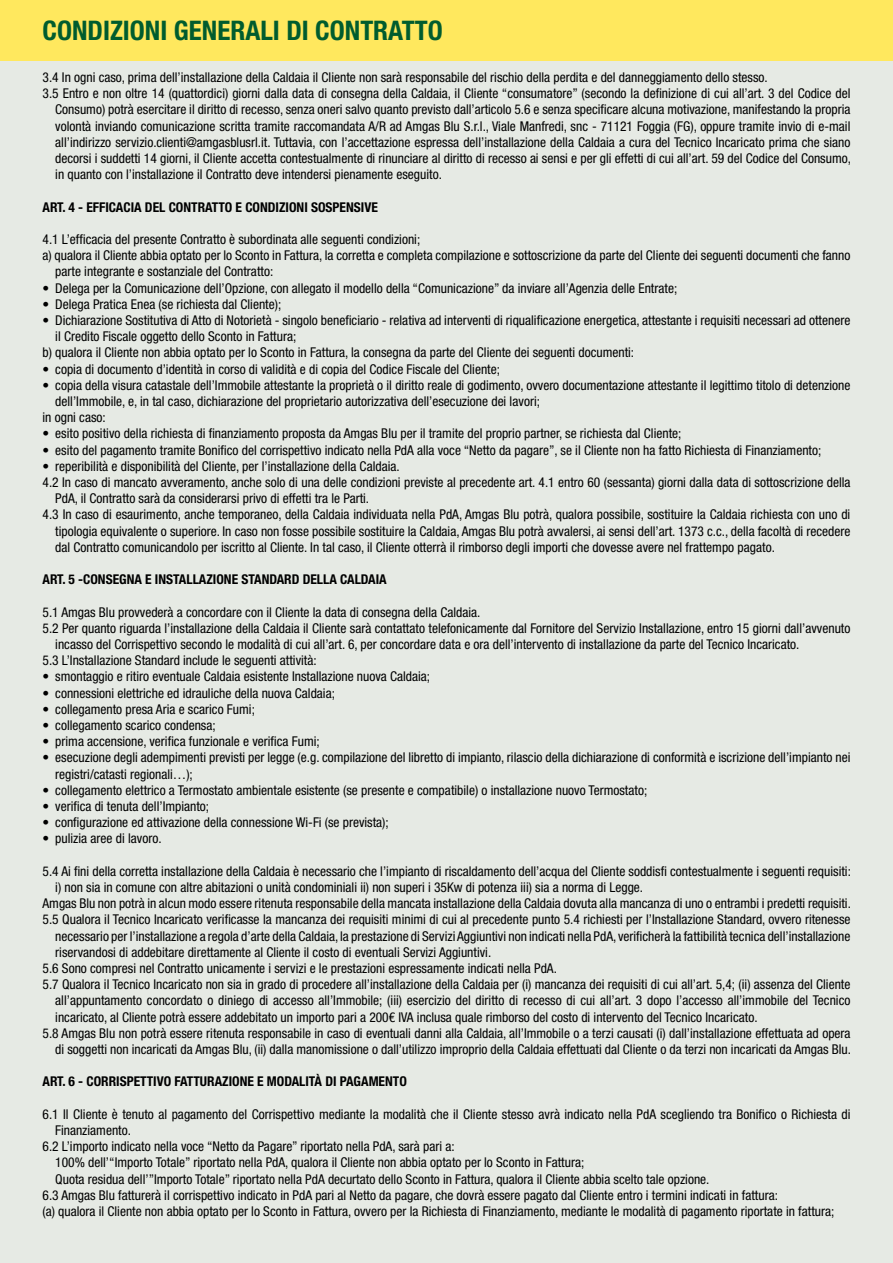
<style>
.page{position:relative;width:893px;height:1263px;background:#e6eae4}
.page>*{position:absolute;margin:0;border:0;box-sizing:border-box;transform-origin:0 0}
.t1{font:700 condensed 27px "Helvetica Neue LT Std";color:#005c2e}
.t2{font:condensed 13.5px/16.2px "Helvetica Neue LT Std";color:#000}
.t3{font:700 condensed 13.5px "Helvetica Neue LT Std";color:#000}
</style>
<div class="page">
<div style="left:0;top:0;width:893px;height:61px;background:#ffe85e"></div>
<h1 class="t1" style="left:43px;top:14px;width:402px">CONDIZIONI GENERALI DI CONTRATTO</h1>
<p class="t2" style="left:43px;top:69px;width:727px">3.4 In ogni caso, prima dell’installazione della Caldaia il Cliente non sarà responsabile del rischio della perdita e del danneggiamento dello stesso.</p>
<p class="t2" style="left:43px;top:85px;width:809px">3.5 Entro e non oltre 14 (quattordici) giorni dalla data di consegna della Caldaia, il Cliente “consumatore” (secondo la definizione di cui all’art. 3 del Codice del</p>
<p class="t2" style="left:55px;top:101px;width:797px">Consumo) potrà esercitare il diritto di recesso, senza oneri salvo quanto previsto dall’articolo 5.6 e senza specificare alcuna motivazione, manifestando la propria</p>
<p class="t2" style="left:55px;top:118px;width:797px">volontà inviando comunicazione scritta tramite raccomandata A/R ad Amgas Blu S.r.l., Viale Manfredi, snc - 71121 Foggia (FG), oppure tramite invio di e-mail</p>
<p class="t2" style="left:55px;top:134px;width:797px">all’indirizzo servizio.clienti@amgasblusrl.it. Tuttavia, con l’accettazione espressa dell’installazione della Caldaia a cura del Tecnico Incaricato prima che siano</p>
<p class="t2" style="left:55px;top:150px;width:797px">decorsi i suddetti 14 giorni, il Cliente accetta contestualmente di rinunciare al diritto di recesso ai sensi e per gli effetti di cui all’art. 59 del Codice del Consumo,</p>
<p class="t2" style="left:55px;top:166px;width:388px">in quanto con l’installazione il Contratto deve intendersi pienamente eseguito.</p>
<p class="t3" style="left:43px;top:199px;width:337px">ART. 4 - EFFICACIA DEL CONTRATTO E CONDIZIONI SOSPENSIVE</p>
<p class="t2" style="left:43px;top:231px;width:379px">4.1 L’efficacia del presente Contratto è subordinata alle seguenti condizioni;</p>
<p class="t2" style="left:43px;top:247px;width:809px">a) qualora il Cliente abbia optato per lo Sconto in Fattura, la corretta e completa compilazione e sottoscrizione da parte del Cliente dei seguenti documenti che fanno</p>
<p class="t2" style="left:55px;top:263px;width:219px">parte integrante e sostanziale del Contratto:</p>
<p class="t2" style="left:43px;top:280px;width:636px">• Delega per la Comunicazione dell’Opzione, con allegato il modello della “Comunicazione” da inviare all’Agenzia delle Entrate;</p>
<p class="t2" style="left:43px;top:296px;width:240px">• Delega Pratica Enea (se richiesta dal Cliente);</p>
<p class="t2" style="left:43px;top:312px;width:809px">• Dichiarazione Sostitutiva di Atto di Notorietà - singolo beneficiario - relativa ad interventi di riqualificazione energetica, attestante i requisiti necessari ad ottenere</p>
<p class="t2" style="left:55px;top:328px;width:242px">il Credito Fiscale oggetto dello Sconto in Fattura;</p>
<p class="t2" style="left:43px;top:344px;width:593px">b) qualora il Cliente non abbia optato per lo Sconto in Fattura, la consegna da parte del Cliente dei seguenti documenti:</p>
<p class="t2" style="left:43px;top:361px;width:459px">• copia di documento d’identità in corso di validità e di copia del Codice Fiscale del Cliente;</p>
<p class="t2" style="left:43px;top:377px;width:809px">• copia della visura catastale dell’Immobile attestante la proprietà o il diritto reale di godimento, ovvero documentazione attestante il legittimo titolo di detenzione</p>
<p class="t2" style="left:55px;top:393px;width:486px">dell’Immobile, e, in tal caso, dichiarazione del proprietario autorizzativa dell’esecuzione dei lavori;</p>
<p class="t2" style="left:43px;top:409px;width:65px">in ogni caso:</p>
<p class="t2" style="left:43px;top:425px;width:640px">• esito positivo della richiesta di finanziamento proposta da Amgas Blu per il tramite del proprio partner, se richiesta dal Cliente;</p>
<p class="t2" style="left:43px;top:442px;width:780px">• esito del pagamento tramite Bonifico del corrispettivo indicato nella PdA alla voce “Netto da pagare”, se il Cliente non ha fatto Richiesta di Finanziamento;</p>
<p class="t2" style="left:43px;top:458px;width:359px">• reperibilità e disponibilità del Cliente, per l’installazione della Caldaia.</p>
<p class="t2" style="left:43px;top:474px;width:809px">4.2 In caso di mancato avveramento, anche solo di una delle condizioni previste al precedente art. 4.1 entro 60 (sessanta) giorni dalla data di sottoscrizione della</p>
<p class="t2" style="left:55px;top:490px;width:315px">PdA, il Contratto sarà da considerarsi privo di effetti tra le Parti.</p>
<p class="t2" style="left:43px;top:506px;width:809px">4.3 In caso di esaurimento, anche temporaneo, della Caldaia individuata nella PdA, Amgas Blu potrà, qualora possibile, sostituire la Caldaia richiesta con uno di</p>
<p class="t2" style="left:55px;top:523px;width:797px">tipologia equivalente o superiore. In caso non fosse possibile sostituire la Caldaia, Amgas Blu potrà avvalersi, ai sensi dell’art. 1373 c.c., della facoltà di recedere</p>
<p class="t2" style="left:55px;top:539px;width:721px">dal Contratto comunicandolo per iscritto al Cliente. In tal caso, il Cliente otterrà il rimborso degli importi che dovesse avere nel frattempo pagato.</p>
<p class="t3" style="left:43px;top:571px;width:346px">ART. 5 -CONSEGNA E INSTALLAZIONE STANDARD DELLA CALDAIA</p>
<p class="t2" style="left:43px;top:604px;width:439px">5.1 Amgas Blu provvederà a concordare con il Cliente la data di consegna della Caldaia.</p>
<p class="t2" style="left:43px;top:620px;width:809px">5.2 Per quanto riguarda l’installazione della Caldaia il Cliente sarà contattato telefonicamente dal Fornitore del Servizio Installazione, entro 15 giorni dall’avvenuto</p>
<p class="t2" style="left:55px;top:636px;width:746px">incasso del Corrispettivo secondo le modalità di cui all’art. 6, per concordare data e ora dell’intervento di installazione da parte del Tecnico Incaricato.</p>
<p class="t2" style="left:43px;top:652px;width:276px">5.3 L’Installazione Standard include le seguenti attività:</p>
<p class="t2" style="left:43px;top:668px;width:389px">• smontaggio e ritiro eventuale Caldaia esistente Installazione nuova Caldaia;</p>
<p class="t2" style="left:43px;top:685px;width:294px">• connessioni elettriche ed idrauliche della nuova Caldaia;</p>
<p class="t2" style="left:43px;top:701px;width:214px">• collegamento presa Aria e scarico Fumi;</p>
<p class="t2" style="left:43px;top:717px;width:175px">• collegamento scarico condensa;</p>
<p class="t2" style="left:43px;top:733px;width:279px">• prima accensione, verifica funzionale e verifica Fumi;</p>
<p class="t2" style="left:55px;top:749px;width:797px;text-indent:-13px">• esecuzione degli adempimenti previsti per legge (e.g. compilazione del libretto di impianto, rilascio della dichiarazione di conformità e iscrizione dell’impianto nei registri/catasti regionali…);</p>
<p class="t2" style="left:43px;top:782px;width:606px">• collegamento elettrico a Termostato ambientale esistente (se presente e compatibile) o installazione nuovo Termostato;</p>
<p class="t2" style="left:43px;top:798px;width:168px">• verifica di tenuta dell’Impianto;</p>
<p class="t2" style="left:43px;top:814px;width:348px">• configurazione ed attivazione della connessione Wi-Fi (se prevista);</p>
<p class="t2" style="left:43px;top:830px;width:121px">• pulizia aree di lavoro.</p>
<p class="t2" style="left:43px;top:863px;width:810px">5.4 Ai fini della corretta installazione della Caldaia è necessario che l’impianto di riscaldamento dell’acqua del Cliente soddisfi contestualmente i seguenti requisiti:</p>
<p class="t2" style="left:55px;top:879px;width:589px">i) non sia in comune con altre abitazioni o unità condominiali ii) non superi i 35Kw di potenza iii) sia a norma di Legge.</p>
<p class="t2" style="left:43px;top:895px;width:810px">Amgas Blu non potrà in alcun modo essere ritenuta responsabile della mancata installazione della Caldaia dovuta alla mancanza di uno o entrambi i predetti requisiti.</p>
<p class="t2" style="left:43px;top:911px;width:809px">5.5 Qualora il Tecnico Incaricato verificasse la mancanza dei requisiti minimi di cui al precedente punto 5.4 richiesti per l’Installazione Standard, ovvero ritenesse</p>
<p class="t2" style="left:55px;top:928px;width:797px">necessario per l’installazione a regola d’arte della Caldaia, la prestazione di Servizi Aggiuntivi non indicati nella PdA, verificherà la fattibilità tecnica dell’installazione</p>
<p class="t2" style="left:55px;top:944px;width:437px">riservandosi di addebitare direttamente al Cliente il costo di eventuali Servizi Aggiuntivi.</p>
<p class="t2" style="left:43px;top:960px;width:516px">5.6 Sono compresi nel Contratto unicamente i servizi e le prestazioni espressamente indicati nella PdA.</p>
<p class="t2" style="left:43px;top:976px;width:809px">5.7 Qualora il Tecnico Incaricato non sia in grado di procedere all’installazione della Caldaia per (i) mancanza dei requisiti di cui all’art. 5,4; (ii) assenza del Cliente</p>
<p class="t2" style="left:55px;top:992px;width:797px">all’appuntamento concordato o diniego di accesso all’Immobile; (iii) esercizio del diritto di recesso di cui all’art. 3 dopo l’accesso all’immobile del Tecnico</p>
<p class="t2" style="left:55px;top:1009px;width:704px">incaricato, al Cliente potrà essere addebitato un importo pari a 200€ IVA inclusa quale rimborso del costo di intervento del Tecnico Incaricato.</p>
<p class="t2" style="left:43px;top:1025px;width:809px">5.8 Amgas Blu non potrà essere ritenuta responsabile in caso di eventuali danni alla Caldaia, all’Immobile o a terzi causati (i) dall’installazione effettuata ad opera</p>
<p class="t2" style="left:55px;top:1041px;width:797px">di soggetti non incaricati da Amgas Blu, (ii) dalla manomissione o dall’utilizzo improprio della Caldaia effettuati dal Cliente o da terzi non incaricati da Amgas Blu.</p>
<p class="t3" style="left:43px;top:1073px;width:366px">ART. 6 - CORRISPETTIVO FATTURAZIONE E MODALITÀ DI PAGAMENTO</p>
<p class="t2" style="left:43px;top:1106px;width:809px">6.1 Il Cliente è tenuto al pagamento del Corrispettivo mediante la modalità che il Cliente stesso avrà indicato nella PdA scegliendo tra Bonifico o Richiesta di</p>
<p class="t2" style="left:55px;top:1122px;width:77px">Finanziamento.</p>
<p class="t2" style="left:43px;top:1138px;width:414px">6.2 L’importo indicato nella voce “Netto da Pagare” riportato nella PdA, sarà pari a:</p>
<p class="t2" style="left:55px;top:1154px;width:530px">100% dell’“Importo Totale” riportato nella PdA, qualora il Cliente non abbia optato per lo Sconto in Fattura;</p>
<p class="t2" style="left:55px;top:1171px;width:656px">Quota residua dell’”Importo Totale” riportato nella PdA decurtato dello Sconto in Fattura, qualora il Cliente abbia scelto tale opzione.</p>
<p class="t2" style="left:43px;top:1187px;width:737px">6.3 Amgas Blu fatturerà il corrispettivo indicato in PdA pari al Netto da pagare, che dovrà essere pagato dal Cliente entro i termini indicati in fattura:</p>
<p class="t2" style="left:43px;top:1203px;width:793px">(a) qualora il Cliente non abbia optato per lo Sconto in Fattura, ovvero per la Richiesta di Finanziamento, mediante le modalità di pagamento riportate in fattura;</p>
</div>
